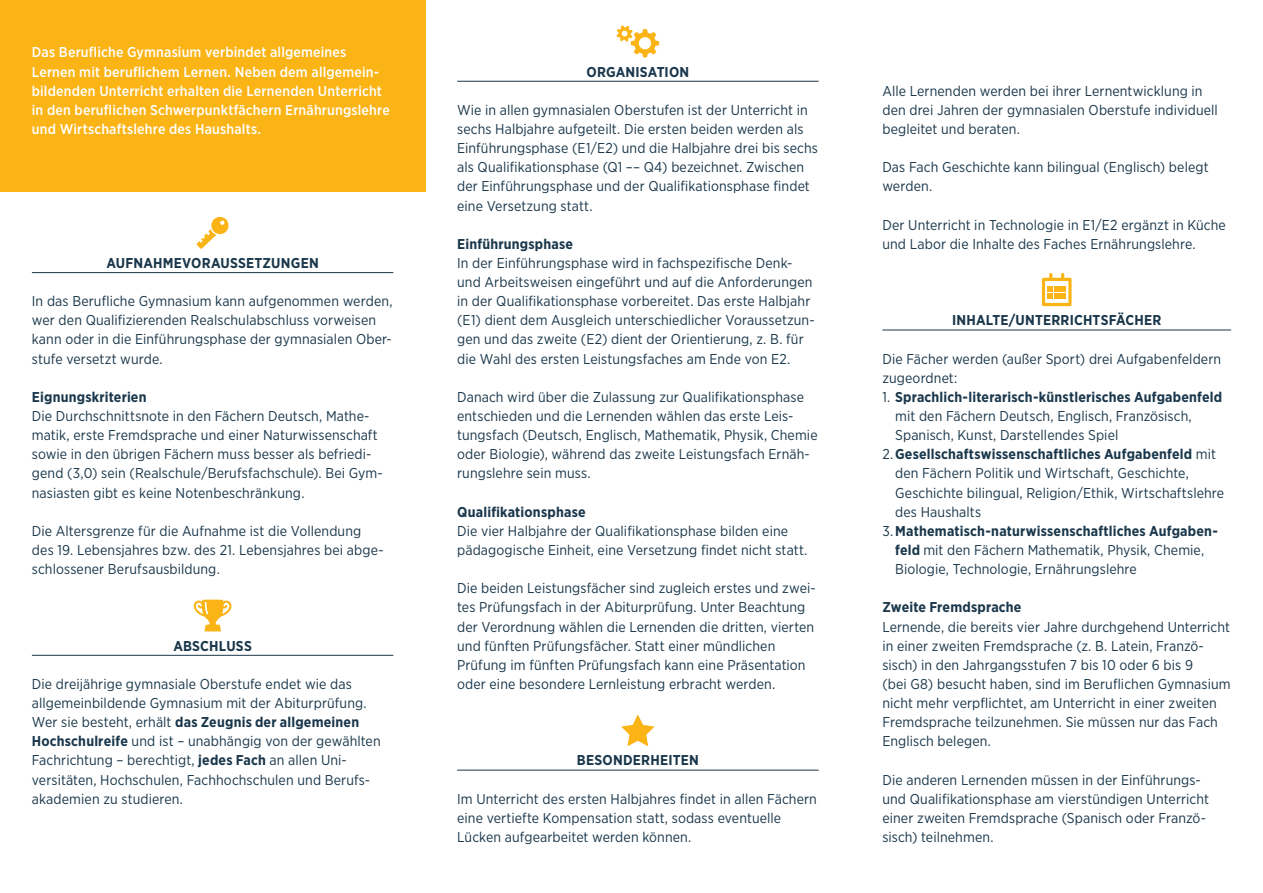
<style>
.page{position:relative;width:1263px;height:893px;background:#fff}
.page>*{position:absolute;margin:0;border:0;box-sizing:border-box;transform-origin:0 0}
.t1{font:14.25px/19.2px "Gotham Narrow";letter-spacing:.01em;color:#1a374b}
.t2{font:700 14.25px "Gotham Narrow";letter-spacing:.015em;color:#1a374b}
.t3{font:500 14.25px/19.2px "Gotham Narrow";letter-spacing:.015em;color:#fff}
.s1{font-weight:700}
.s2{font-weight:400}
</style>
<div class="page">
<svg style="left:616px;top:26px;width:43px;height:31px"></svg>
<svg style="left:193px;top:600px;width:39px;height:31px"></svg>
<svg style="left:197px;top:217px;width:32px;height:32px"></svg>
<svg style="left:1042px;top:273px;width:29px;height:33px"></svg>
<svg style="left:621px;top:714px;width:34px;height:32px"></svg>
<div style="left:0;top:0;width:425px;height:191px;background:#fbb416"></div>
<hr style="left:32px;top:272px;width:361px;height:1px;background:#1a374b">
<hr style="left:32px;top:655px;width:361px;height:1px;background:#1a374b">
<hr style="left:457px;top:81px;width:362px;height:1px;background:#1a374b">
<hr style="left:457px;top:770px;width:362px;height:1px;background:#1a374b">
<hr style="left:882px;top:330px;width:349px;height:1px;background:#1a374b">
<p class="t3" style="left:32px;top:43px;width:359px">Das Berufliche Gymnasium verbindet allgemeines Lernen mit beruflichem Lernen. Neben dem allgemein&shy;bildenden Unterricht erhalten die Lernenden Unterricht in den beruflichen Schwerpunktfächern Ernährungslehre und Wirtschaftslehre des Haushalts.</p>
<p class="t2" style="left:106px;top:254px;width:214px">AUFNAHMEVORAUSSETZUNGEN</p>
<p class="t1" style="left:32px;top:291px;width:362px">In das Berufliche Gymnasium kann aufgenommen werden, wer den Qualifizierenden Realschulabschluss vorweisen kann oder in die Einführungsphase der gymnasialen Ober&shy;stufe versetzt wurde.</p>
<p class="t2" style="left:32px;top:388px;width:116px">Eignungskriterien</p>
<p class="t1" style="left:32px;top:406px;width:352px">Die Durchschnittsnote in den Fächern Deutsch, Mathe&shy;matik, erste Fremdsprache und einer Naturwissenschaft sowie in den übrigen Fächern muss besser als befriedi&shy;gend (3,0) sein (Realschule/Berufsfachschule). Bei Gym&shy;nasiasten gibt es keine Notenbeschränkung.</p>
<p class="t1" style="left:32px;top:521px;width:353px">Die Altersgrenze für die Aufnahme ist die Vollendung des 19. Lebensjahres bzw. des 21. Lebensjahres bei abge&shy;schlossener Berufsausbildung.</p>
<p class="t2" style="left:173px;top:636px;width:80px">ABSCHLUSS</p>
<p class="t1" style="left:32px;top:674px;width:350px">Die dreijährige gymnasiale Oberstufe endet wie das allgemeinbildende Gymnasium mit der Abiturprüfung.<br>Wer sie besteht, erhält <span class="s1">das Zeugnis der allgemeinen Hochschulreife</span> und ist – unabhängig von der gewählten Fachrichtung – berechtigt, <span class="s1">jedes Fach</span> an allen Uni&shy;versitäten, Hochschulen, Fachhochschulen und Berufs&shy;akademien zu studieren.</p>
<p class="t2" style="left:586px;top:62px;width:104px">ORGANISATION</p>
<p class="t1" style="left:457px;top:100px;width:362px">Wie in allen gymnasialen Oberstufen ist der Unterricht in sechs Halbjahre aufgeteilt. Die ersten beiden werden als Einführungsphase (E1/E2) und die Halbjahre drei bis sechs als Qualifikationsphase (Q1 –– Q4) bezeichnet. Zwischen der Einführungsphase und der Qualifikationsphase findet eine Versetzung statt.</p>
<p class="t2" style="left:457px;top:235px;width:117px">Einführungsphase</p>
<p class="t1" style="left:457px;top:253px;width:359px">In der Einführungsphase wird in fachspezifische Denk&shy;und Arbeitsweisen eingeführt und auf die Anforderungen in der Qualifikationsphase vorbereitet. Das erste Halbjahr (E1) dient dem Ausgleich unterschiedlicher Voraussetzun&shy;gen und das zweite (E2) dient der Orientierung, z. B. für die Wahl des ersten Leistungsfaches am Ende von E2.</p>
<p class="t1" style="left:457px;top:387px;width:362px">Danach wird über die Zulassung zur Qualifikationsphase entschieden und die Lernenden wählen das erste Leis&shy;tungsfach (Deutsch, Englisch, Mathematik, Physik, Chemie oder Biologie), während das zweite Leistungsfach Ernäh&shy;rungslehre sein muss.</p>
<p class="t2" style="left:457px;top:502px;width:130px">Qualifikationsphase</p>
<p class="t1" style="left:457px;top:521px;width:352px">Die vier Halbjahre der Qualifikationsphase bilden eine pädagogische Einheit, eine Versetzung findet nicht statt.</p>
<p class="t1" style="left:457px;top:578px;width:360px">Die beiden Leistungsfächer sind zugleich erstes und zwei&shy;tes Prüfungsfach in der Abiturprüfung. Unter Beachtung der Verordnung wählen die Lernenden die dritten, vierten und fünften Prüfungsfächer. Statt einer mündlichen Prüfung im fünften Prüfungsfach kann eine Präsentation oder eine besondere Lernleistung erbracht werden.</p>
<p class="t2" style="left:577px;top:751px;width:123px">BESONDERHEITEN</p>
<p class="t1" style="left:457px;top:789px;width:361px">Im Unterricht des ersten Halbjahres findet in allen Fächern eine vertiefte Kompensation statt, sodass eventuelle<br>Lücken aufgearbeitet werden können.</p>
<p class="t1" style="left:882px;top:81px;width:337px">Alle Lernenden werden bei ihrer Lernentwicklung in den drei Jahren der gymnasialen Oberstufe individuell begleitet und beraten.</p>
<p class="t1" style="left:882px;top:157px;width:328px">Das Fach Geschichte kann bilingual (Englisch) belegt werden.</p>
<p class="t1" style="left:882px;top:215px;width:345px">Der Unterricht in Technologie in E1/E2 ergänzt in Küche und Labor die Inhalte des Faches Ernährungslehre.</p>
<p class="t2" style="left:952px;top:311px;width:211px">INHALTE/UNTERRICHTSFÄCHER</p>
<p class="t1" style="left:882px;top:349px;width:340px">Die Fächer werden (außer Sport) drei Aufgabenfeldern zugeordnet:</p>
<p class="t2" style="left:882px;top:388px;width:341px"><span class="s2">1.</span> Sprachlich-literarisch-künstlerisches Aufgabenfeld</p>
<p class="t1" style="left:895px;top:406px;width:298px">mit den Fächern Deutsch, Englisch, Französisch,</p>
<p class="t1" style="left:895px;top:425px;width:225px">Spanisch, Kunst, Darstellendes Spiel</p>
<p class="t2" style="left:882px;top:445px;width:335px"><span class="s2">2.</span>Gesellschaftswissenschaftliches Aufgabenfeld <span class="s2">mit</span></p>
<p class="t1" style="left:895px;top:463px;width:295px">den Fächern Politik und Wirtschaft, Geschichte,</p>
<p class="t1" style="left:895px;top:483px;width:331px">Geschichte bilingual, Religion/Ethik, Wirtschaftslehre</p>
<p class="t1" style="left:895px;top:502px;width:88px">des Haushalts</p>
<p class="t2" style="left:882px;top:522px;width:337px"><span class="s2">3.</span>Mathematisch-naturwissenschaftliches Aufgaben-</p>
<p class="t1" style="left:895px;top:540px;width:311px"><span class="s1">feld</span> mit den Fächern Mathematik, Physik, Chemie,</p>
<p class="t1" style="left:895px;top:559px;width:243px">Biologie, Technologie, Ernährungslehre</p>
<p class="t2" style="left:882px;top:598px;width:141px">Zweite Fremdsprache</p>
<p class="t1" style="left:882px;top:617px;width:350px">Lernende, die bereits vier Jahre durchgehend Unterricht in einer zweiten Fremdsprache (z. B. Latein, Franzö&shy;sisch) in den Jahrgangsstufen 7 bis 10 oder 6 bis 9<br>(bei G8) besucht haben, sind im Beruflichen Gymnasium nicht mehr verpflichtet, am Unterricht in einer zweiten Fremdsprache teilzunehmen. Sie müssen nur das Fach Englisch belegen.</p>
<p class="t1" style="left:882px;top:770px;width:328px">Die anderen Lernenden müssen in der Einführungs&shy;und Qualifikationsphase am vierstündigen Unterricht einer zweiten Fremdsprache (Spanisch oder Franzö&shy;sisch) teilnehmen.</p>
</div>
